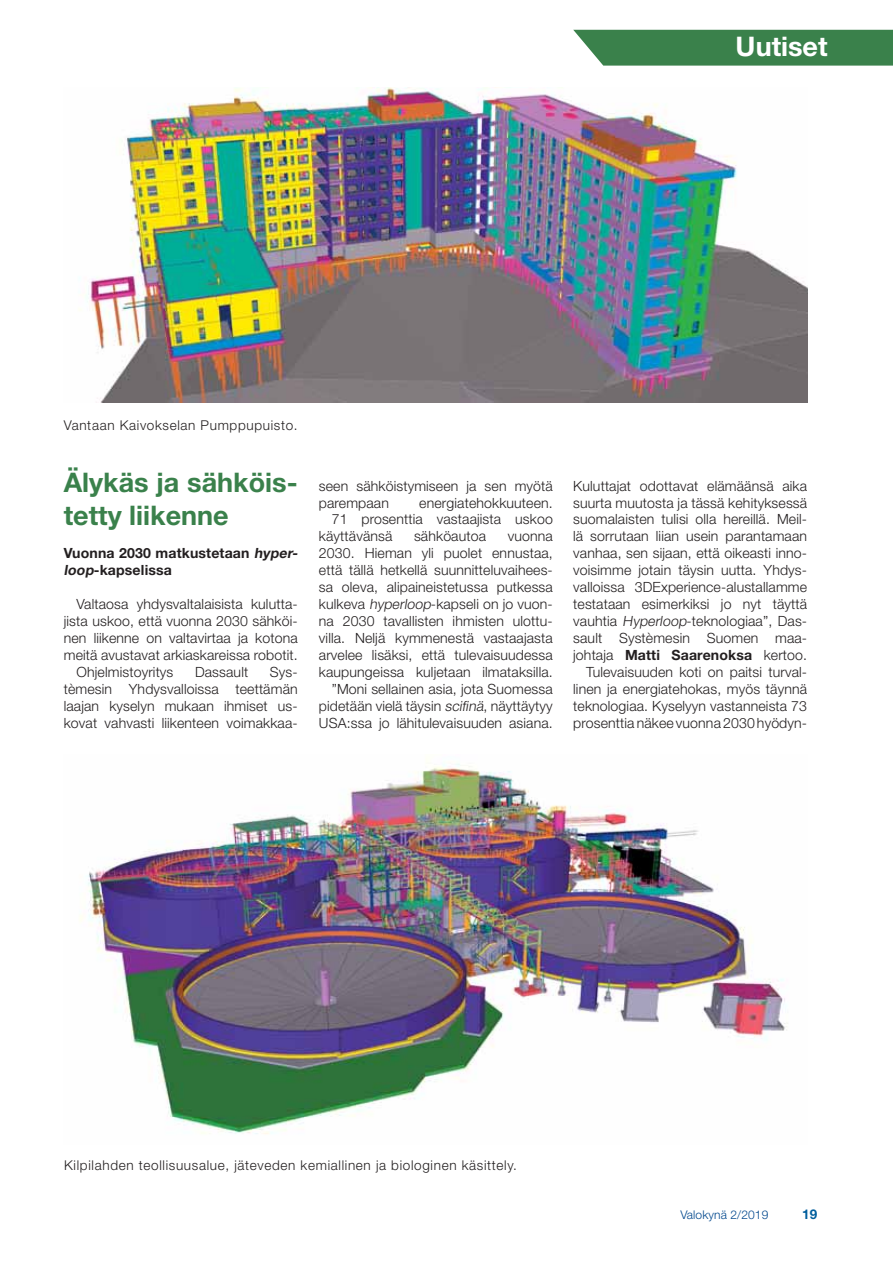
<style>
.page{position:relative;width:893px;height:1263px;background:#fff}
.page>*{position:absolute;margin:0;border:0;box-sizing:border-box;transform-origin:0 0}
.t1{font:700 27px/32.4px "Helvetica Neue LT Std";color:#3a814b}
.t2{font:700 27px "Helvetica Neue LT Std";letter-spacing:.005em;color:#fff}
.t3{font:300 14.1px/17px "Helvetica Neue LT Std";letter-spacing:.01em;color:#231f20;text-align:right}
.t4{font:700 14.1px/17px "Helvetica Neue LT Std";letter-spacing:.01em;color:#231f20}
.t5{font:300 13.5px "Helvetica Neue LT Std";letter-spacing:.05em;color:#231f20}
.t6{font:700 13.5px "Helvetica Neue LT Std";color:#005e9d}
.t7{font:300 12px "Helvetica Neue LT Std";letter-spacing:.01em;color:#00478d}
.s1{font-style:italic}
.s2{font-weight:700}
</style>
<div class="page">
<svg style="left:573px;top:29px;width:320px;height:37px;background:#498a59"></svg>
<img style="left:79px;top:88px;width:728px;height:315px">
<img style="left:80px;top:763px;width:708px;height:371px">
<h1 class="t2" style="left:756px;top:32px;width:95px">Uutiset</h1>
<h1 class="t2" style="left:736px;top:36px;width:93px">Uutiset</h1>
<p class="t5" style="left:64px;top:420px;width:235px">Vantaan Kaivokselan Pumppupuisto.</p>
<h1 class="t1" style="left:64px;top:470px;width:235px">Älykäs ja sähköis&shy;tetty liikenne</h1>
<p class="t4" style="left:64px;top:547px;width:237px">Vuonna 2030 matkustetaan <span class="s1">hyper&shy;loop</span>-kapselissa</p>
<p class="t3" style="left:77px;top:597px;width:223px">Valtaosa yhdysvaltalaisista kulutta-</p>
<p class="t3" style="left:64px;top:614px;width:235px">jista uskoo, että vuonna 2030 sähköi-</p>
<p class="t3" style="left:64px;top:631px;width:235px">nen liikenne on valtavirtaa ja kotona</p>
<p class="t3" style="left:64px;top:648px;width:235px">meitä avustavat arkiaskareissa robotit.</p>
<p class="t3" style="left:77px;top:665px;width:98px">Ohjelmistoyritys</p>
<p class="t3" style="left:195px;top:665px;width:55px">Dassault</p>
<p class="t3" style="left:64px;top:665px;width:235px;text-align:justify;text-indent:206px">Sys&shy;tèmesin Yhdysvalloissa teettämän laajan kyselyn mukaan ihmiset us&shy;kovat vahvasti liikenteen voimakkaa-</p>
<p class="t3" style="left:319px;top:479px;width:235px;text-align:left">seen sähköistymiseen ja sen myötä parempaan</p>
<p class="t3" style="left:419px;top:496px;width:135px">energiatehokkuuteen.</p>
<p class="t3" style="left:332px;top:513px;width:223px">71 prosenttia vastaajista uskoo</p>
<p class="t3" style="left:319px;top:530px;width:75px">käyttävänsä</p>
<p class="t3" style="left:414px;top:530px;width:74px">sähköautoa</p>
<p class="t3" style="left:319px;top:530px;width:235px">vuonna<br>2030. Hieman yli puolet ennustaa, että tällä hetkellä suunnitteluvaihees&shy;sa oleva, alipaineistetussa putkessa kulkeva <span class="s1">hyperloop</span>-kapseli on jo vuon&shy;na 2030 tavallisten ihmisten ulottu&shy;villa. Neljä kymmenestä vastaajasta arvelee lisäksi, että tulevaisuudessa kaupungeissa kuljetaan ilmataksilla. ”Moni sellainen asia, jota Suomessa pidetään vielä täysin <span class="s1">scifinä</span>, näyttäytyy USA:ssa jo lähitulevaisuuden asiana.</p>
<p class="t3" style="left:573px;top:479px;width:235px">Kuluttajat odottavat elämäänsä aika suurta muutosta ja tässä kehityksessä suomalaisten tulisi olla hereillä. Meil&shy;lä sorrutaan liian usein parantamaan vanhaa, sen sijaan, että oikeasti inno&shy;voisimme jotain täysin uutta. Yhdys&shy;valloissa 3DExperience-alustallamme testataan esimerkiksi jo nyt täyttä vauhtia <span class="s1">Hyperloop</span>-teknologiaa”, Das&shy;sault Systèmesin Suomen maa&shy;johtaja <span class="s2">Matti Saarenoksa</span> kertoo.<br>Tulevaisuuden koti on paitsi turval&shy;linen ja energiatehokas, myös täynnä teknologiaa. Kyselyyn vastanneista 73 prosenttia näkee vuonna 2030 hyödyn-</p>
<p class="t5" style="left:64px;top:1161px;width:454px">Kilpilahden teollisuusalue, jäteveden kemiallinen ja biologinen käsittely.</p>
<p class="t7" style="left:680px;top:1210px;width:90px">Valokynä 2/2019</p>
<p class="t6" style="left:802px;top:1209px;width:17px">19</p>
</div>
